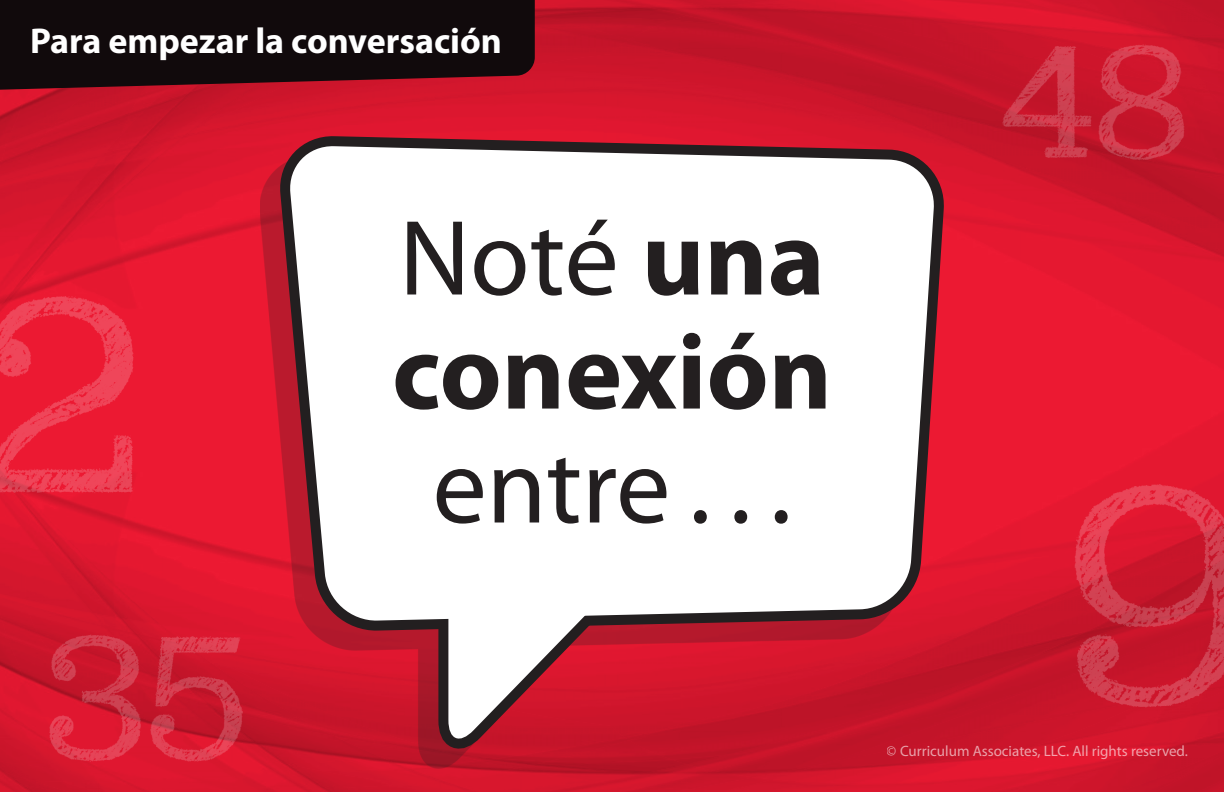
<style>
.page{position:relative;width:1224px;height:792px;background:#fff}
.page>*{position:absolute;margin:0;border:0;box-sizing:border-box;transform-origin:0 0}
.Myriad_54_57{font:108px/114px "Myriad Pro";color:#231f20;text-align:center}
.t1{font:700 36px "Myriad Pro";color:#fff}
.t2{font:15px "Myriad Pro";color:#fff}
.s1{font-weight:700}
</style>
<div class="page">
<img style="left:0;top:0;width:1224px;height:792px">
<img style="left:0;top:283px;width:138px;height:216px">
<img style="left:1059px;top:475px;width:165px;height:242px">
<img style="left:43px;top:625px;width:102px;height:145px">
<img style="left:145px;top:625px;width:105px;height:145px">
<img style="left:1002px;top:36px;width:91px;height:132px">
<img style="left:1093px;top:36px;width:95px;height:132px">
<div style="left:260px;top:156px;width:664px;height:613px;background:#231f20;opacity:.25"></div>
<svg style="left:288px;top:126px;width:669px;height:503px;background:#c2182d"></svg>
<svg style="left:288px;top:146px;width:647px;height:475px"></svg>
<svg style="left:428px;top:562px;width:206px;height:183px"></svg>
<svg style="left:0;top:0;width:535px;height:94px;background:#280b0f"></svg>
<h2 class="t1" style="left:30px;top:21px;width:474px">Para empezar la conversación</h2>
<p class="Myriad_54_57" style="left:392px;top:203px;width:442px">Noté <span class="s1">una conexión </span>entre . . .</p>
<p class="t2" style="left:887px;top:743px;width:303px">© Curriculum Associates, LLC. All rights reserved.</p>
</div>
